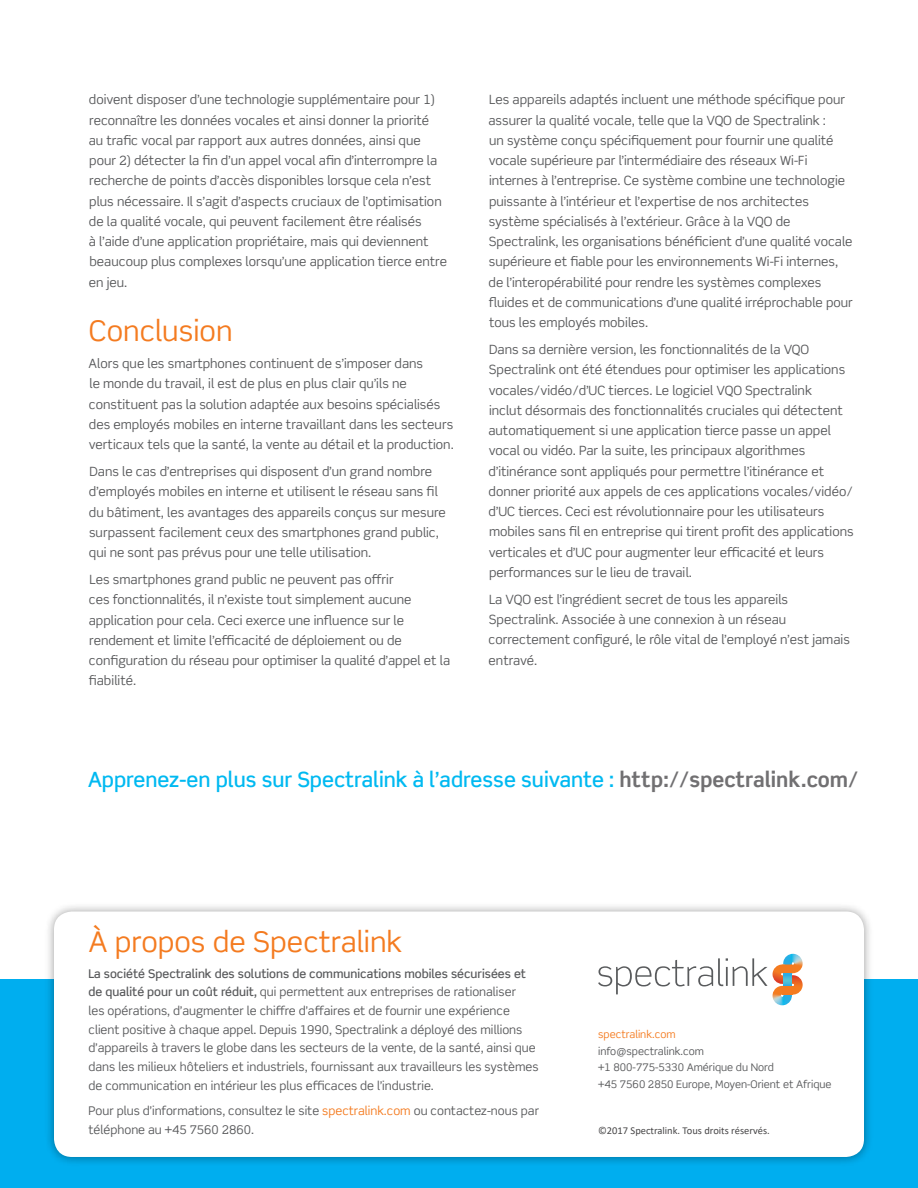
<style>
.page{position:relative;width:918px;height:1188px;background:#fff}
.page>*{position:absolute;margin:0;border:0;box-sizing:border-box;transform-origin:0 0}
.t1{font:28.5px "Scene Std";color:#f47b20}
.t2{font:500 21px "Scene Std";color:#00b9f1}
.t3{font:12.75px/20.2px "Scene Std";color:#58595b}
.t4{font:12px/18.8px "Scene Std";color:#58595b}
.t5{font:10.5px/16.5px "Scene Std";color:#58595b}
.t6{font:10.5px "Calibri";color:#474647}
.t7{font:10.5px "Scene Std";color:#f47b20}
.s1{font-weight:700;color:#717072}
.s2{font-weight:500}
.s3{color:#f47b20}
</style>
<div class="page">
<div style="left:0;top:980px;width:918px;height:208px;background:#00aeef"></div>
<div style="left:44px;top:902px;width:830px;height:265px;background:#000;opacity:.37"></div>
<div style="left:54px;top:912px;width:810px;height:245px;background:#fff;border-radius:18px"></div>
<img style="left:772px;top:997px;width:20px;height:8px">
<img style="left:785px;top:954px;width:16px;height:4px">
<svg style="left:598px;top:958px;width:205px;height:39px"></svg>
<p class="t3" style="left:89px;top:90px;width:360px">doivent disposer d’une technologie supplémentaire pour 1) reconnaître les données vocales et ainsi donner la priorité<br>au trafic vocal par rapport aux autres données, ainsi que pour 2) détecter la fin d’un appel vocal afin d’interrompre la recherche de points d’accès disponibles lorsque cela n’est plus nécessaire. Il s’agit d’aspects cruciaux de l’optimisation de la qualité vocale, qui peuvent facilement être réalisés<br>à l’aide d’une application propriétaire, mais qui deviennent beaucoup plus complexes lorsqu’une application tierce entre en jeu.</p>
<h1 class="t1" style="left:89px;top:313px;width:145px">Conclusion</h1>
<p class="t3" style="left:89px;top:353px;width:367px">Alors que les smartphones continuent de s’imposer dans<br>le monde du travail, il est de plus en plus clair qu’ils ne constituent pas la solution adaptée aux besoins spécialisés des employés mobiles en interne travaillant dans les secteurs verticaux tels que la santé, la vente au détail et la production.</p>
<p class="t3" style="left:89px;top:461px;width:358px">Dans le cas d’entreprises qui disposent d’un grand nombre d’employés mobiles en interne et utilisent le réseau sans fil du bâtiment, les avantages des appareils conçus sur mesure surpassent facilement ceux des smartphones grand public, qui ne sont pas prévus pour une telle utilisation.</p>
<p class="t3" style="left:89px;top:569px;width:363px">Les smartphones grand public ne peuvent pas offrir<br>ces fonctionnalités, il n’existe tout simplement aucune application pour cela. Ceci exerce une influence sur le rendement et limite l’efficacité de déploiement ou de configuration du réseau pour optimiser la qualité d’appel et la fiabilité.</p>
<p class="t3" style="left:488px;top:90px;width:366px">Les appareils adaptés incluent une méthode spécifique pour assurer la qualité vocale, telle que la VQO de Spectralink :<br>un système conçu spécifiquement pour fournir une qualité vocale supérieure par l’intermédiaire des réseaux Wi-Fi internes à l’entreprise. Ce système combine une technologie puissante à l’intérieur et l’expertise de nos architectes système spécialisés à l’extérieur. Grâce à la VQO de Spectralink, les organisations bénéficient d’une qualité vocale supérieure et fiable pour les environnements Wi-Fi internes, de l’interopérabilité pour rendre les systèmes complexes fluides et de communications d’une qualité irréprochable pour tous les employés mobiles.</p>
<p class="t3" style="left:488px;top:339px;width:367px">Dans sa dernière version, les fonctionnalités de la VQO Spectralink ont été étendues pour optimiser les applications vocales/vidéo/d’UC tierces. Le logiciel VQO Spectralink<br>inclut désormais des fonctionnalités cruciales qui détectent automatiquement si une application tierce passe un appel vocal ou vidéo. Par la suite, les principaux algorithmes d’itinérance sont appliqués pour permettre l’itinérance et donner priorité aux appels de ces applications vocales/vidéo/ d’UC tierces. Ceci est révolutionnaire pour les utilisateurs mobiles sans fil en entreprise qui tirent profit des applications verticales et d’UC pour augmenter leur efficacité et leurs performances sur le lieu de travail.</p>
<p class="t3" style="left:489px;top:589px;width:363px">La VQO est l’ingrédient secret de tous les appareils Spectralink. Associée à une connexion à un réseau correctement configuré, le rôle vital de l’employé n’est jamais entravé.</p>
<h2 class="t2" style="left:88px;top:766px;width:772px">Apprenez-en plus sur Spectralink à l’adresse suivante : <span class="s1">http://spectralink.com/</span></h2>
<h1 class="t1" style="left:89px;top:924px;width:315px">À propos de Spectralink</h1>
<p class="t4" style="left:89px;top:964px;width:452px"><span class="s2">La société Spectralink des solutions de communications mobiles sécurisées et de qualité pour un coût réduit,</span> qui permettent aux entreprises de rationaliser<br>les opérations, d’augmenter le chiffre d’affaires et de fournir une expérience client positive à chaque appel. Depuis 1990, Spectralink a déployé des millions d’appareils à travers le globe dans les secteurs de la vente, de la santé, ainsi que dans les milieux hôteliers et industriels, fournissant aux travailleurs les systèmes de communication en intérieur les plus efficaces de l’industrie.</p>
<p class="t4" style="left:89px;top:1102px;width:452px">Pour plus d’informations, consultez le site <span class="s3">spectralink.com</span> ou contactez-nous par téléphone au +45 7560 2860.</p>
<p class="t7" style="left:598px;top:1028px;width:79px">spectralink.com</p>
<p class="t5" style="left:598px;top:1043px;width:235px">info@spectralink.com<br>+1 800-775-5330 Amérique du Nord<br>+45 7560 2850 Europe, Moyen-Orient et Afrique</p>
<p class="t6" style="left:598px;top:1123px;width:173px">©2017 Spectralink. Tous droits réservés.</p>
</div>
